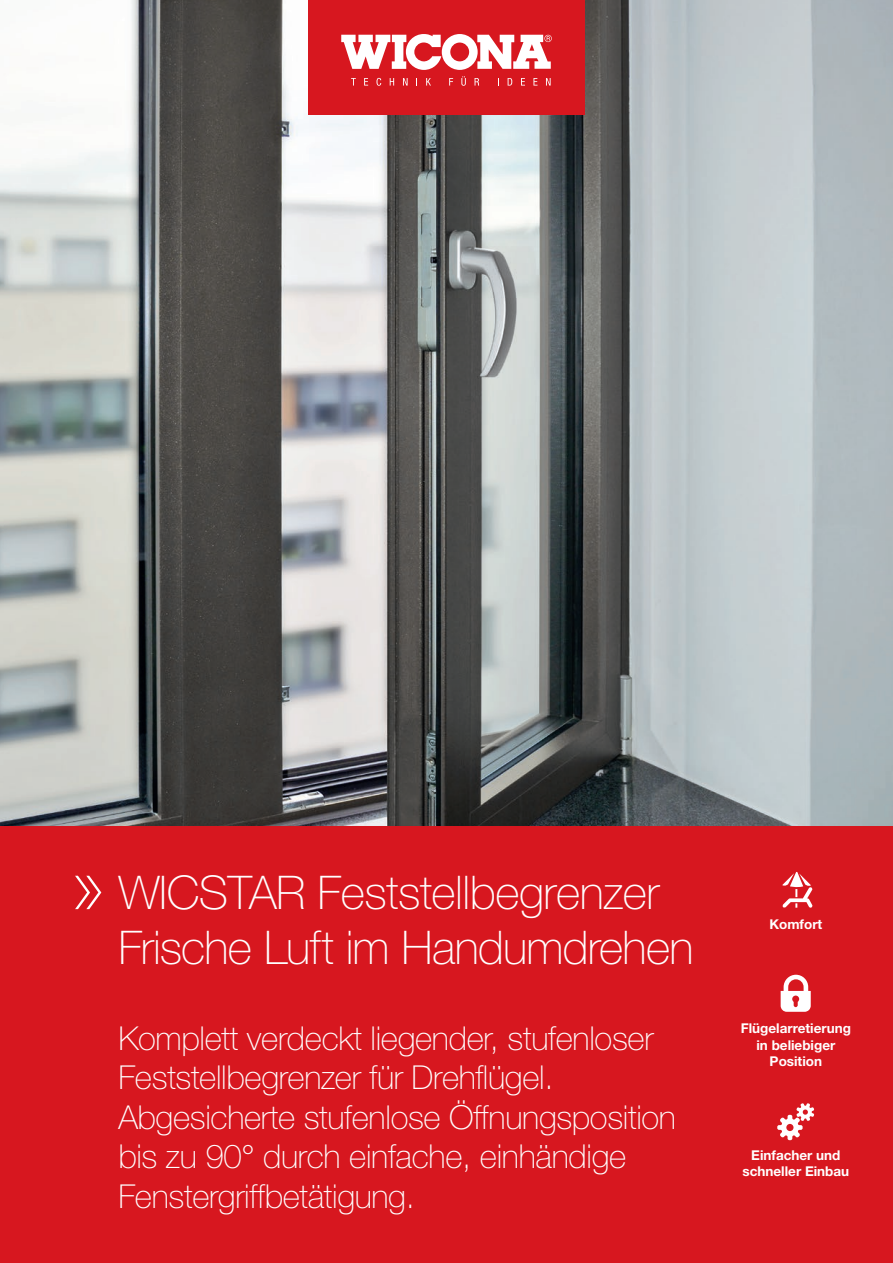
<style>
.page{position:relative;width:893px;height:1263px;background:#fff}
.page>*{position:absolute;margin:0;border:0;box-sizing:border-box;transform-origin:0 0}
.Head_H1_LT_Pro_thin{font:100 46.5px/55.8px "Helvetica Neue";letter-spacing:-.01em;color:#fff}
.Introduction_Text_LT{font:100 33px/39.6px "Helvetica Neue";letter-spacing:-.01em;color:#fff}
.Icon_LT_Pro_bold_10{font:700 13.5px/16.2px "Helvetica Neue";color:#fff;text-align:center}
</style>
<div class="page">
<img style="left:0;top:0;width:893px;height:827px">
<div style="left:308px;top:0;width:277px;height:115px;background:#d7171f"></div>
<svg style="left:351px;top:78px;width:5px;height:8px"></svg>
<svg style="left:364px;top:78px;width:4px;height:8px"></svg>
<svg style="left:376px;top:78px;width:5px;height:8px"></svg>
<svg style="left:390px;top:78px;width:4px;height:8px"></svg>
<svg style="left:403px;top:78px;width:5px;height:8px"></svg>
<svg style="left:426px;top:78px;width:5px;height:8px"></svg>
<svg style="left:449px;top:78px;width:4px;height:8px"></svg>
<svg style="left:461px;top:76px;width:5px;height:10px"></svg>
<svg style="left:475px;top:78px;width:4px;height:8px"></svg>
<svg style="left:508px;top:78px;width:4px;height:8px"></svg>
<svg style="left:521px;top:78px;width:4px;height:8px"></svg>
<svg style="left:533px;top:78px;width:4px;height:8px"></svg>
<svg style="left:546px;top:78px;width:5px;height:8px"></svg>
<svg style="left:341px;top:34px;width:211px;height:36px"></svg>
<div style="left:0;top:827px;width:893px;height:436px;background:#d7171f"></div>
<svg style="left:75px;top:876px;width:26px;height:33px"></svg>
<svg style="left:782px;top:872px;width:31px;height:36px"></svg>
<svg style="left:777px;top:1103px;width:37px;height:37px"></svg>
<svg style="left:781px;top:975px;width:30px;height:37px"></svg>
<p class="Head_H1_LT_Pro_thin" style="left:118px;top:864px;width:577px">WICSTAR Feststellbegrenzer<br>Frische Luft im Handumdrehen</p>
<p class="Introduction_Text_LT" style="left:118px;top:1018px;width:537px">Komplett verdeckt liegender, stufenloser<br>Feststellbegrenzer für Drehflügel.</p>
<p class="Introduction_Text_LT" style="left:118px;top:1097px;width:559px">Abgesicherte stufenlose Öffnungsposition bis zu 90° durch einfache, einhändige<br>Fenstergriffbetätigung.</p>
<p class="Icon_LT_Pro_bold_10" style="left:769px;top:916px;width:54px">Komfort</p>
<p class="Icon_LT_Pro_bold_10" style="left:741px;top:1020px;width:112px">Flügelarretierung in beliebiger<br>Position</p>
<p class="Icon_LT_Pro_bold_10" style="left:742px;top:1147px;width:108px">Einfacher und schneller Einbau</p>
</div>
